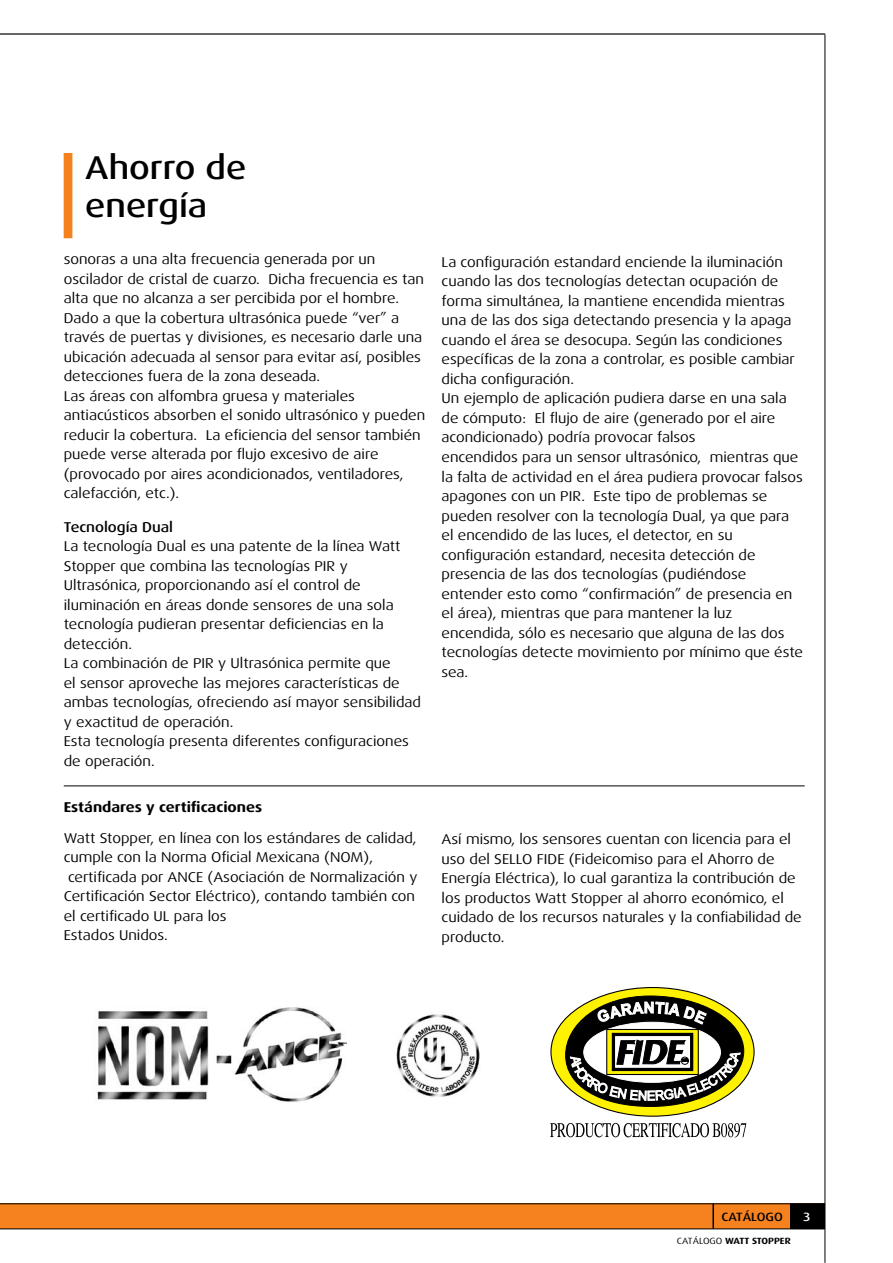
<style>
.page{position:relative;width:893px;height:1263px;background:#fff}
.page>*{position:absolute;margin:0;border:0;box-sizing:border-box;transform-origin:0 0}
.t1{font:500 33px/37.5px "Dax Wide";color:#000}
.t2{font:14.25px/19.5px "Dax Wide";color:#000}
.t3{font:700 14.25px "Dax Wide";color:#000}
.t4{font:500 14.25px "Dax Wide";color:#000}
.t5{font:500 12px "Dax Wide";color:#000}
.t6{font:500 12px "Dax Wide";color:#fff}
.t7{font:700 9px "Dax Wide";letter-spacing:-.01em;color:#000}
.s1{font-weight:400}
</style>
<div class="page">
<hr style="left:0;top:33px;width:825px;height:2px;background:#000">
<svg style="left:0;top:1203px;width:825px;height:26px"></svg>
<div style="left:791px;top:1204px;width:33px;height:24px;background:#000"></div>
<div style="left:790px;top:1203px;width:34px;height:26px;border:1px solid #000"></div>
<hr style="left:825px;top:35px;width:1px;height:1228px;background:#000">
<hr style="left:64px;top:785px;width:741px;height:1px;background:#000">
<div style="left:64px;top:153px;width:8px;height:85px;background:#f5821f"></div>
<img style="left:97px;top:1007px;width:250px;height:95px">
<img style="left:396px;top:1014px;width:84px;height:83px">
<div style="left:551px;top:987px;width:203px;height:129px;background:#fff200;border-radius:50%"></div>
<svg style="left:565px;top:995px;width:179px;height:112px"></svg>
<div style="left:681px;top:1057px;width:8px;height:7px;border:1px solid #000;border-radius:50%"></div>
<svg style="left:550px;top:1123px;width:196px;height:14px"></svg>
<hr style="left:712px;top:1204px;width:2px;height:24px;background:#000">
<h1 class="t1" style="left:85px;top:149px;width:163px">Ahorro de energía</h1>
<p class="t2" style="left:64px;top:250px;width:363px">sonoras a una alta frecuencia generada por un oscilador de cristal de cuarzo. Dicha frecuencia es tan alta que no alcanza a ser percibida por el hombre.<br>Dado a que la cobertura ultrasónica puede “ver” a través de puertas y divisiones, es necesario darle una ubicación adecuada al sensor para evitar así, posibles detecciones fuera de la zona deseada.<br>Las áreas con alfombra gruesa y materiales antiacústicos absorben el sonido ultrasónico y pueden reducir la cobertura. La eficiencia del sensor también puede verse alterada por flujo excesivo de aire (provocado por aires acondicionados, ventiladores, calefacción, etc.).</p>
<p class="t4" style="left:64px;top:519px;width:111px">Tecnología Dual</p>
<p class="t2" style="left:64px;top:537px;width:359px">La tecnología Dual es una patente de la línea Watt Stopper que combina las tecnologías PIR y Ultrasónica, proporcionando así el control de iluminación en áreas donde sensores de una sola tecnología pudieran presentar deficiencias en la detección.<br>La combinación de PIR y Ultrasónica permite que<br>el sensor aproveche las mejores características de ambas tecnologías, ofreciendo así mayor sensibilidad y exactitud de operación.<br>Esta tecnología presenta diferentes configuraciones de operación.</p>
<p class="t3" style="left:64px;top:798px;width:200px">Estándares y certificaciones</p>
<p class="t2" style="left:64px;top:828px;width:354px">Watt Stopper, en línea con los estándares de calidad,</p>
<p class="t2" style="left:64px;top:848px;width:311px">cumple con la Norma Oficial Mexicana (NOM),</p>
<p class="t2" style="left:68px;top:867px;width:351px">certificada por ANCE (Asociación de Normalización y</p>
<p class="t2" style="left:64px;top:887px;width:353px">Certificación Sector Eléctrico), contando también con</p>
<p class="t2" style="left:64px;top:906px;width:164px">el certificado UL para los</p>
<p class="t2" style="left:64px;top:926px;width:106px">Estados Unidos.</p>
<p class="t2" style="left:442px;top:252px;width:363px">La configuración estandard enciende la iluminación cuando las dos tecnologías detectan ocupación de forma simultánea, la mantiene encendida mientras una de las dos siga detectando presencia y la apaga cuando el área se desocupa. Según las condiciones específicas de la zona a controlar, es posible cambiar dicha configuración.<br>Un ejemplo de aplicación pudiera darse en una sala de cómputo: El flujo de aire (generado por el aire acondicionado) podría provocar falsos<br>encendidos para un sensor ultrasónico, mientras que la falta de actividad en el área pudiera provocar falsos apagones con un PIR. Este tipo de problemas se pueden resolver con la tecnología Dual, ya que para el encendido de las luces, el detector, en su configuración estandard, necesita detección de presencia de las dos tecnologías (pudiéndose entender esto como “confirmación” de presencia en el área), mientras que para mantener la luz encendida, sólo es necesario que alguna de las dos tecnologías detecte movimiento por mínimo que éste sea.</p>
<p class="t2" style="left:442px;top:830px;width:362px">Así mismo, los sensores cuentan con licencia para el uso del SELLO FIDE (Fideicomiso para el Ahorro de Energía Eléctrica), lo cual garantiza la contribución de los productos Watt Stopper al ahorro económico, el cuidado de los recursos naturales y la confiabilidad de producto.</p>
<p class="t5" style="left:721px;top:1210px;width:63px">CATÁLOGO</p>
<p class="t7" style="left:677px;top:1236px;width:115px"><span class="s1">CATÁLOGO</span> WATT STOPPER</p>
<p class="t6" style="left:803px;top:1210px;width:9px">3</p>
</div>
